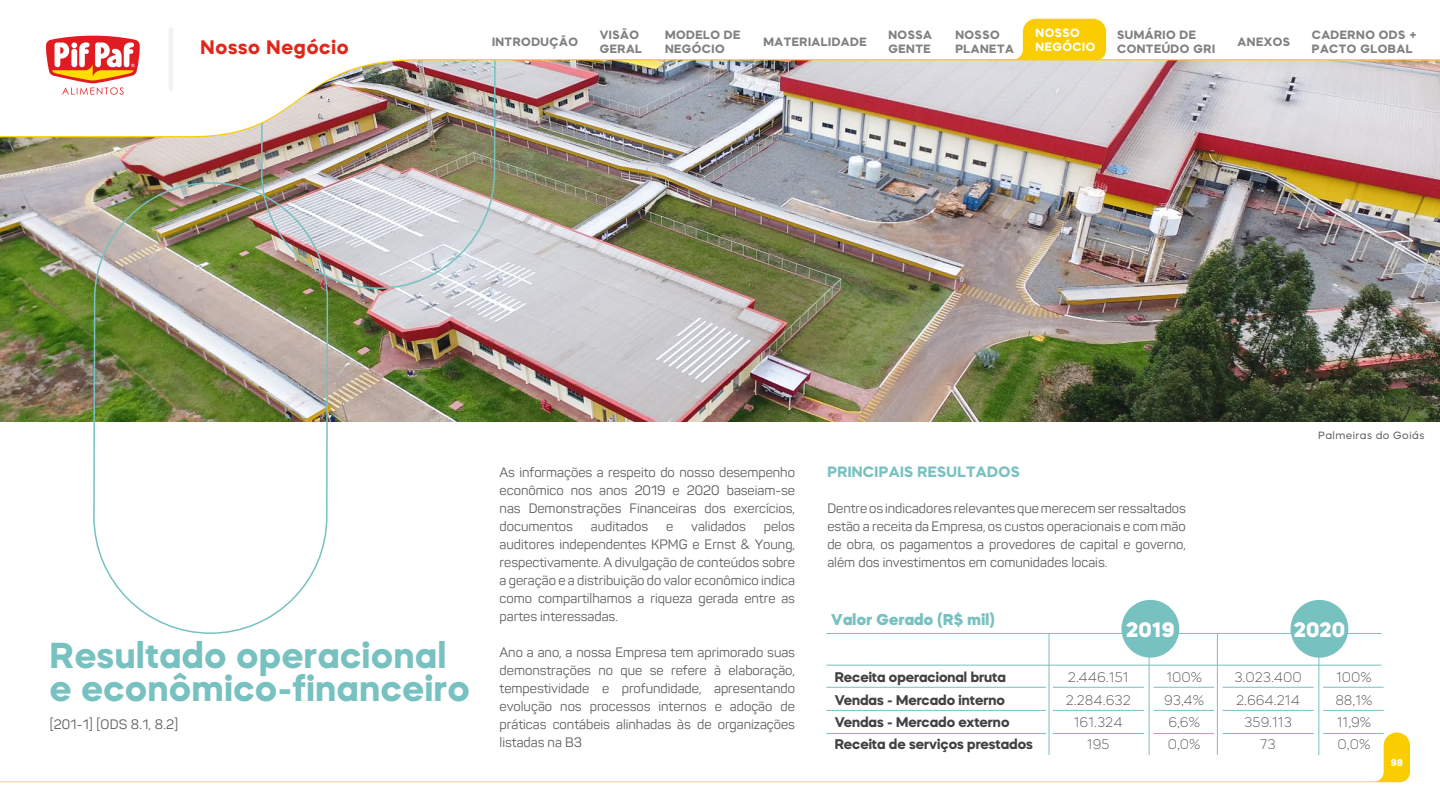
<style>
.page{position:relative;width:1440px;height:810px;background:#fff}
.page>*{position:absolute;margin:0;border:0;box-sizing:border-box;transform-origin:0 0}
.titulo{font:700 36px/33px "Mazzard H";letter-spacing:.02em;color:#77c1c0}
.TITLE_68pt_SemiBold{font:800 20.92px "Mazzard H";letter-spacing:.02em;color:#fff}
.t1{font:700 19.5px "Mazzard H";letter-spacing:.04em;color:#df271c}
.TITLE_68pt_SemiBold-2{font:800 15.75px "Mazzard H";letter-spacing:.02em;color:#77c1c0}
.BODY_18pt{font:700 15px "Mazzard H";letter-spacing:.02em;color:#77c1c0}
.t2{font:700 13.95px "Mazzard H";color:#414042}
.t3{font:200 13.95px "Mazzard H";color:#414042}
.BODY_18pt-2{font:13.5px/18px "Panton";color:#605e5c;text-align:justify}
.t4{font:700 12px/14.4px "Mazzard H";letter-spacing:.04em;color:#808080}
.t5{font:700 12px/14.4px "Mazzard H";letter-spacing:.04em;color:#fff}
.t6{font:10.5px "Mazzard H";letter-spacing:.04em;color:#605e5c}
.t7{font:700 9.75px "Mazzard H";color:#fff}
</style>
<div class="page">
<img style="left:0;top:137px;width:1440px;height:285px">
<img style="left:93px;top:182px;width:235px;height:452px">
<img style="left:261px;top:137px;width:235px;height:152px">
<hr style="left:826px;top:687px;width:220px;height:1px;background:#77c1c0">
<hr style="left:1053px;top:687px;width:91px;height:1px;background:#77c1c0">
<hr style="left:1223px;top:687px;width:91px;height:1px;background:#77c1c0">
<hr style="left:1153px;top:687px;width:61px;height:1px;background:#77c1c0">
<hr style="left:1323px;top:687px;width:61px;height:1px;background:#77c1c0">
<hr style="left:826px;top:665px;width:556px;height:1px;background:#77c1c0">
<hr style="left:826px;top:633px;width:556px;height:1px;background:#77c1c0">
<hr style="left:1049px;top:633px;width:1px;height:122px;background:#77c1c0">
<hr style="left:1149px;top:633px;width:1px;height:122px;background:#77c1c0">
<hr style="left:1318px;top:633px;width:1px;height:122px;background:#77c1c0">
<hr style="left:1217px;top:633px;width:1px;height:122px;background:#77c1c0">
<hr style="left:826px;top:710px;width:220px;height:1px;background:#77c1c0">
<hr style="left:1053px;top:710px;width:91px;height:1px;background:#77c1c0">
<hr style="left:1223px;top:710px;width:91px;height:1px;background:#77c1c0">
<hr style="left:1153px;top:710px;width:61px;height:1px;background:#77c1c0">
<hr style="left:1323px;top:710px;width:61px;height:1px;background:#77c1c0">
<div style="left:1121px;top:600px;width:58px;height:58px;background:#77c1c0;border-radius:50%"></div>
<div style="left:1291px;top:600px;width:57px;height:58px;background:#77c1c0;border-radius:50%"></div>
<img style="left:169px;top:18px;width:1271px;height:118px">
<svg style="left:0;top:732px;width:1410px;height:50px"></svg>
<svg style="left:988px;top:19px;width:118px;height:41px"></svg>
<hr style="left:169px;top:29px;width:4px;height:60px;background:#f2f2f2">
<svg style="left:46px;top:35px;width:94px;height:60px"></svg>
<p class="t4" style="left:492px;top:34px;width:88px">INTRODUÇÃO</p>
<p class="t4" style="left:600px;top:27px;width:44px">VISÃO<br>GERAL</p>
<p class="t4" style="left:665px;top:27px;width:77px">MODELO DE<br>NEGÓCIO</p>
<p class="t4" style="left:764px;top:34px;width:105px">MATERIALIDADE</p>
<p class="t4" style="left:889px;top:27px;width:45px">NOSSA<br>GENTE</p>
<p class="t4" style="left:955px;top:27px;width:60px">NOSSO<br>PLANETA</p>
<p class="t5" style="left:1036px;top:25px;width:61px">NOSSO<br>NEGÓCIO</p>
<p class="t4" style="left:1117px;top:27px;width:99px">SUMÁRIO DE<br>CONTEÚDO GRI</p>
<p class="t4" style="left:1238px;top:34px;width:54px">ANEXOS</p>
<p class="t4" style="left:1312px;top:27px;width:106px">CADERNO ODS +</p>
<h3 class="t1" style="left:200px;top:34px;width:150px">Nosso Negócio</h3>
<p class="t4" style="left:1312px;top:41px;width:102px">PACTO GLOBAL</p>
<p class="titulo" style="left:50px;top:638px;width:421px">Resultado operacional e econômico-financeiro</p>
<p class="BODY_18pt-2" style="left:50px;top:715px;width:130px">[201-1] [ODS 8.1, 8.2]</p>
<p class="BODY_18pt-2" style="left:500px;top:463px;width:297px">As informações a respeito do nosso desempenho econômico nos anos 2019 e 2020 baseiam-se nas Demonstrações Financeiras dos exercícios, documentos</p>
<p class="BODY_18pt-2" style="left:500px;top:517px;width:297px;text-indent:264px">pelos auditores independentes KPMG e Ernst &amp; Young, respectivamente. A divulgação de conteúdos sobre a geração e a distribuição do valor econômico indica como compartilhamos a riqueza gerada entre as partes interessadas.</p>
<p class="BODY_18pt-2" style="left:500px;top:643px;width:297px">Ano a ano, a nossa Empresa tem aprimorado suas demonstrações no que se refere à elaboração, tempestividade e profundidade, apresentando evolução nos processos internos e adoção de práticas contábeis alinhadas às de organizações listadas na B3</p>
<p class="BODY_18pt-2" style="left:591px;top:517px;width:59px">auditados</p>
<p class="BODY_18pt-2" style="left:666px;top:517px;width:9px">e</p>
<p class="BODY_18pt-2" style="left:691px;top:517px;width:56px">validados</p>
<p class="BODY_18pt" style="left:827px;top:462px;width:194px">PRINCIPAIS RESULTADOS</p>
<p class="BODY_18pt-2" style="left:827px;top:499px;width:360px">Dentre os indicadores relevantes que merecem ser ressaltados estão a receita da Empresa, os custos operacionais e com mão de obra, os pagamentos a provedores de capital e governo, além dos investimentos em comunidades locais.</p>
<p class="t6" style="left:1318px;top:429px;width:108px">Palmeiras do Goiás</p>
<p class="TITLE_68pt_SemiBold-2" style="left:831px;top:608px;width:165px">Valor Gerado (R$ mil)</p>
<p class="t2" style="left:835px;top:668px;width:172px">Receita operacional bruta</p>
<p class="t2" style="left:835px;top:690px;width:172px">Vendas - Mercado interno</p>
<p class="t2" style="left:835px;top:713px;width:176px">Vendas - Mercado externo</p>
<p class="t2" style="left:835px;top:735px;width:200px">Receita de serviços prestados</p>
<p class="TITLE_68pt_SemiBold" style="left:1126px;top:615px;width:50px">2019</p>
<p class="TITLE_68pt_SemiBold" style="left:1294px;top:615px;width:52px">2020</p>
<p class="t3" style="left:1068px;top:669px;width:62px">2.446.151</p>
<p class="t3" style="left:1066px;top:691px;width:67px">2.284.632</p>
<p class="t3" style="left:1074px;top:714px;width:50px">161.324</p>
<p class="t3" style="left:1087px;top:736px;width:24px">195</p>
<p class="t3" style="left:1166px;top:669px;width:37px">100%</p>
<p class="t3" style="left:1164px;top:691px;width:41px">93,4%</p>
<p class="t3" style="left:1168px;top:714px;width:33px">6,6%</p>
<p class="t3" style="left:1168px;top:736px;width:34px">0,0%</p>
<p class="t3" style="left:1234px;top:669px;width:69px">3.023.400</p>
<p class="t3" style="left:1236px;top:691px;width:65px">2.664.214</p>
<p class="t3" style="left:1244px;top:714px;width:49px">359.113</p>
<p class="t3" style="left:1260px;top:736px;width:17px">73</p>
<p class="t3" style="left:1336px;top:669px;width:37px">100%</p>
<p class="t3" style="left:1335px;top:691px;width:39px">88,1%</p>
<p class="t3" style="left:1337px;top:714px;width:36px">11,9%</p>
<p class="t3" style="left:1338px;top:736px;width:34px">0,0%</p>
<p class="t7" style="left:1391px;top:756px;width:14px">98</p>
</div>
